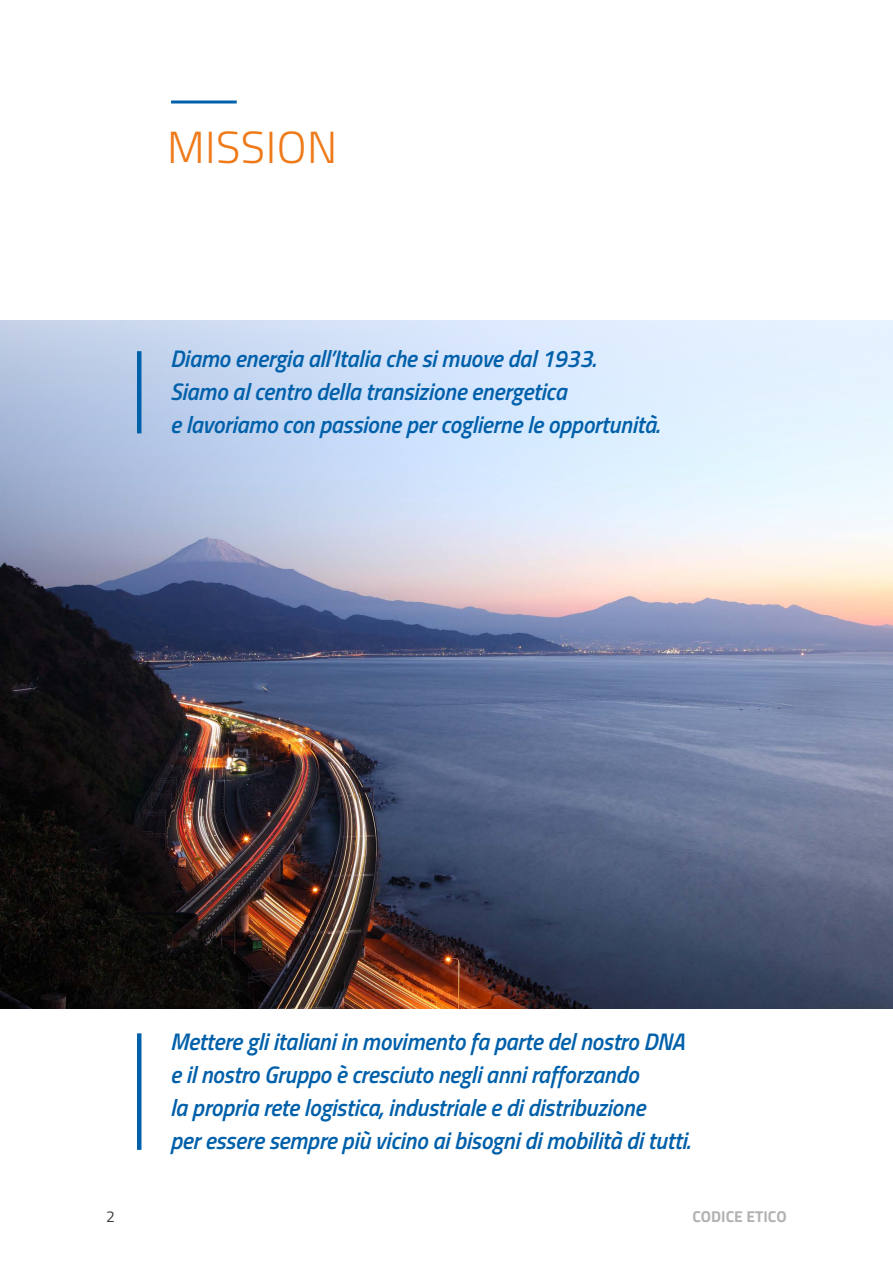
<style>
.page{position:relative;width:893px;height:1263px;background:#fff}
.page>*{position:absolute;margin:0;border:0;box-sizing:border-box;transform-origin:0 0}
.t1{font:300 45px "Titillium Web";letter-spacing:.01em;color:#ef7a1a}
.t2{font:italic 600 24px/33px "Titillium Web";letter-spacing:-.01em;color:#0060aa}
.t3{font:700 15.75px "Titillium Web";color:#b3b2b2}
.t4{font:15.75px "Titillium Web";color:#3c3c3b}
</style>
<div class="page">
<hr style="left:171px;top:100px;width:66px;height:3px;background:#0060aa">
<img style="left:0;top:320px;width:893px;height:688px">
<hr style="left:137px;top:351px;width:4px;height:82px;background:#0060aa">
<hr style="left:137px;top:1033px;width:4px;height:117px;background:#0060aa">
<p class="t1" style="left:167px;top:115px;width:172px">MISSION</p>
<p class="t2" style="left:170px;top:341px;width:427px">Diamo energia all’Italia che si muove dal 1933.</p>
<p class="t2" style="left:170px;top:374px;width:398px">Siamo al centro della transizione energetica</p>
<p class="t2" style="left:170px;top:407px;width:491px">e lavoriamo con passione per coglierne le opportunità.</p>
<p class="t2" style="left:170px;top:1024px;width:521px">Mettere gli italiani in movimento fa parte del nostro DNA e il nostro Gruppo è cresciuto negli anni rafforzando<br>la propria rete logistica, industriale e di distribuzione<br>per essere sempre più vicino ai bisogni di mobilità di tutti.</p>
<p class="t4" style="left:106px;top:1205px;width:10px">2</p>
<p class="t3" style="left:692px;top:1204px;width:96px">CODICE ETICO</p>
</div>
